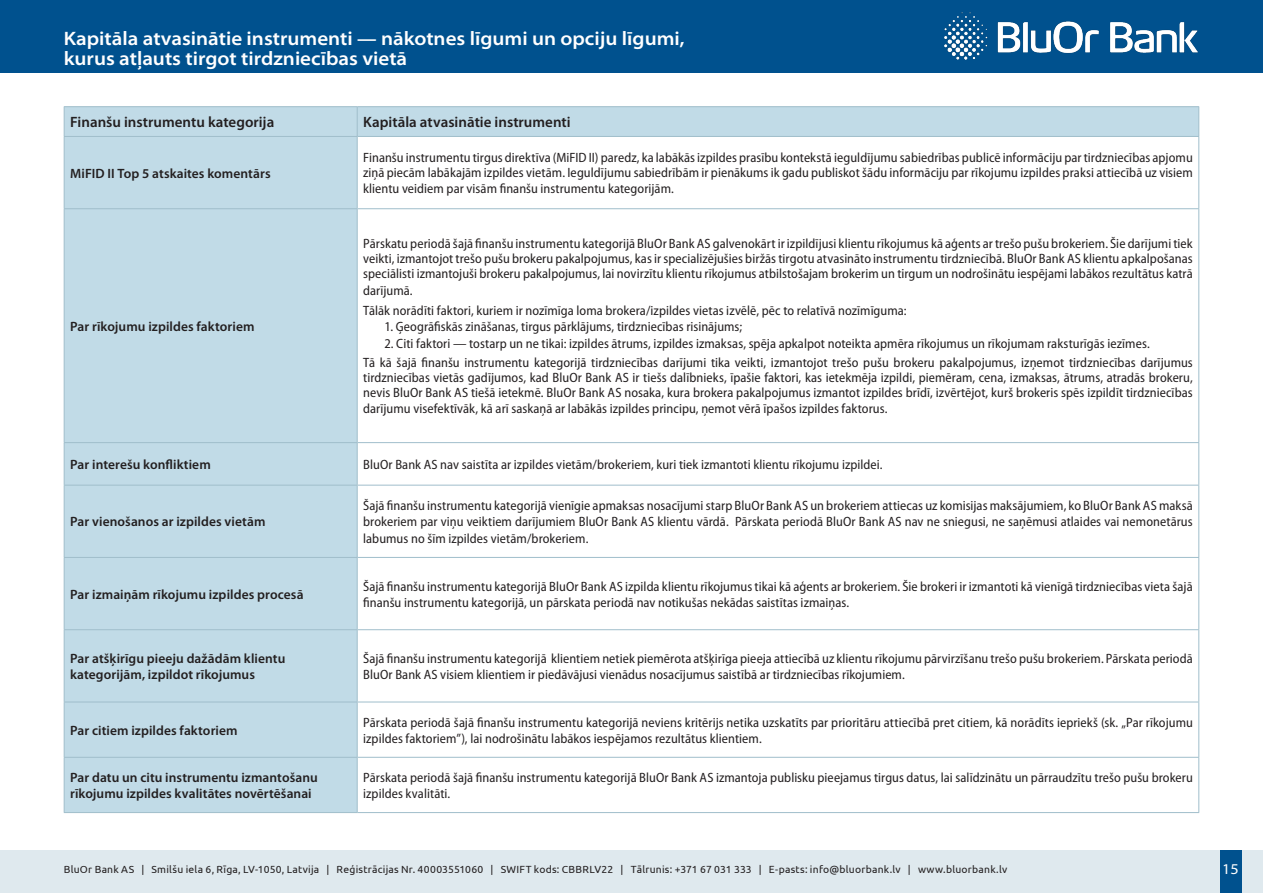
<style>
.page{position:relative;width:1263px;height:893px;background:#fff}
.page>*{position:absolute;margin:0;border:0;box-sizing:border-box;transform-origin:0 0}
.t1{font:600 semi-expanded 19.5px/19.5px "Myriad Pro";color:#fff}
.headeris{font:600 15px "Myriad Pro";color:#231f20}
.t2{font:semi-expanded 15px "Myriad Pro";color:#fff}
.pamattexts{font:semi-condensed 13.5px/15.5px "Myriad Pro";letter-spacing:.005em;color:#231f20;text-align:justify}
.pamattexts-2{font:600 13.5px/16.2px "Myriad Pro";letter-spacing:.005em;color:#231f20}
.t3{font:10.35px "Ubuntu";letter-spacing:.025em;color:#231f20}
</style>
<div class="page">
<div style="left:0;top:850px;width:1263px;height:43px;background:#dfe9ee"></div>
<div style="left:1219px;top:850px;width:22px;height:43px;background:#00518e"></div>
<div style="left:0;top:0;width:1263px;height:72px;background:#00518e"></div>
<img style="left:944px;top:12px;width:254px;height:48px">
<div style="left:65px;top:137px;width:292px;height:675px;background:#c1dbe7"></div>
<hr style="left:64px;top:106px;width:293px;height:1px;background:#a0becb">
<hr style="left:357px;top:106px;width:842px;height:1px;background:#a0becb">
<div style="left:64px;top:107px;width:1135px;height:29px;background:#c1dbe7"></div>
<hr style="left:64px;top:136px;width:293px;height:1px;background:#a0becb">
<hr style="left:64px;top:137px;width:1px;height:71px;background:#a0becb">
<hr style="left:357px;top:136px;width:842px;height:1px;background:#a0becb">
<hr style="left:357px;top:137px;width:1px;height:71px;background:#a0becb">
<hr style="left:1198px;top:137px;width:1px;height:71px;background:#a0becb">
<hr style="left:64px;top:208px;width:293px;height:1px;background:#a0becb">
<hr style="left:64px;top:209px;width:1px;height:233px;background:#a0becb">
<hr style="left:357px;top:208px;width:842px;height:1px;background:#a0becb">
<hr style="left:357px;top:209px;width:1px;height:233px;background:#a0becb">
<hr style="left:1198px;top:209px;width:1px;height:233px;background:#a0becb">
<hr style="left:64px;top:442px;width:293px;height:1px;background:#a0becb">
<hr style="left:64px;top:443px;width:1px;height:42px;background:#a0becb">
<hr style="left:357px;top:442px;width:842px;height:1px;background:#a0becb">
<hr style="left:357px;top:443px;width:1px;height:42px;background:#a0becb">
<hr style="left:1198px;top:443px;width:1px;height:42px;background:#a0becb">
<hr style="left:64px;top:485px;width:293px;height:1px;background:#a0becb">
<hr style="left:64px;top:485px;width:1px;height:72px;background:#a0becb">
<hr style="left:357px;top:485px;width:842px;height:1px;background:#a0becb">
<hr style="left:357px;top:485px;width:1px;height:72px;background:#a0becb">
<hr style="left:1198px;top:485px;width:1px;height:72px;background:#a0becb">
<hr style="left:64px;top:557px;width:293px;height:1px;background:#a0becb">
<hr style="left:64px;top:558px;width:1px;height:71px;background:#a0becb">
<hr style="left:357px;top:557px;width:842px;height:1px;background:#a0becb">
<hr style="left:357px;top:558px;width:1px;height:71px;background:#a0becb">
<hr style="left:1198px;top:558px;width:1px;height:71px;background:#a0becb">
<hr style="left:64px;top:629px;width:293px;height:1px;background:#a0becb">
<hr style="left:64px;top:630px;width:1px;height:72px;background:#a0becb">
<hr style="left:357px;top:629px;width:842px;height:1px;background:#a0becb">
<hr style="left:357px;top:630px;width:1px;height:72px;background:#a0becb">
<hr style="left:1198px;top:630px;width:1px;height:72px;background:#a0becb">
<hr style="left:64px;top:702px;width:293px;height:1px;background:#a0becb">
<hr style="left:64px;top:702px;width:1px;height:55px;background:#a0becb">
<hr style="left:357px;top:702px;width:842px;height:1px;background:#a0becb">
<hr style="left:357px;top:702px;width:1px;height:55px;background:#a0becb">
<hr style="left:1198px;top:702px;width:1px;height:55px;background:#a0becb">
<hr style="left:64px;top:757px;width:293px;height:1px;background:#a0becb">
<hr style="left:64px;top:758px;width:1px;height:54px;background:#a0becb">
<hr style="left:357px;top:757px;width:842px;height:1px;background:#a0becb">
<hr style="left:357px;top:758px;width:1px;height:54px;background:#a0becb">
<hr style="left:1198px;top:758px;width:1px;height:54px;background:#a0becb">
<hr style="left:64px;top:812px;width:293px;height:1px;background:#a0becb">
<hr style="left:357px;top:812px;width:842px;height:1px;background:#a0becb">
<p class="t1" style="left:64px;top:29px;width:622px">Kapitāla atvasinātie instrumenti — nākotnes līgumi un opciju līgumi, kurus atļauts tirgot tirdzniecības vietā</p>
<p class="headeris" style="left:70px;top:114px;width:206px">Finanšu instrumentu kategorija</p>
<p class="headeris" style="left:363px;top:114px;width:209px">Kapitāla atvasinātie instrumenti</p>
<p class="pamattexts-2" style="left:70px;top:165px;width:202px">MiFID II Top 5 atskaites komentārs</p>
<p class="pamattexts" style="left:363px;top:150px;width:831px">Finanšu instrumentu tirgus direktīva (MiFID II) paredz, ka labākās izpildes prasību kontekstā ieguldījumu sabiedrības publicē informāciju par tirdzniecības apjomu ziņā piecām labākajām izpildes vietām. Ieguldījumu sabiedrībām ir pienākums ik gadu publiskot šādu informāciju par rīkojumu izpildes praksi attiecībā uz visiem klientu veidiem par visām finanšu instrumentu kategorijām.</p>
<p class="pamattexts-2" style="left:70px;top:318px;width:186px">Par rīkojumu izpildes faktoriem</p>
<p class="pamattexts" style="left:363px;top:236px;width:831px">Pārskatu periodā šajā finanšu instrumentu kategorijā BluOr Bank AS galvenokārt ir izpildījusi klientu rīkojumus kā aģents ar trešo pušu brokeriem. Šie darījumi tiek veikti, izmantojot trešo pušu brokeru pakalpojumus, kas ir specializējušies biržās tirgotu atvasināto instrumentu tirdzniecībā. BluOr Bank AS klientu apkalpošanas speciālisti izmantojuši brokeru pakalpojumus, lai novirzītu klientu rīkojumus atbilstošajam brokerim un tirgum un nodrošinātu iespējami labākos rezultātus katrā darījumā.</p>
<p class="pamattexts" style="left:363px;top:303px;width:545px">Tālāk norādīti faktori, kuriem ir nozīmīga loma brokera/izpildes vietas izvēlē, pēc to relatīvā nozīmīguma:</p>
<p class="pamattexts" style="left:384px;top:319px;width:359px">1. Ģeogrāfiskās zināšanas, tirgus pārklājums, tirdzniecības risinājums;</p>
<p class="pamattexts" style="left:384px;top:335px;width:767px">2. Citi faktori — tostarp un ne tikai: izpildes ātrums, izpildes izmaksas, spēja apkalpot noteikta apmēra rīkojumus un rīkojumam raksturīgās iezīmes.</p>
<p class="pamattexts" style="left:363px;top:354px;width:831px">Tā kā šajā finanšu instrumentu kategorijā tirdzniecības darījumi tika veikti, izmantojot trešo pušu brokeru pakalpojumus, izņemot tirdzniecības darījumus tirdzniecības vietās gadījumos, kad BluOr Bank AS ir tiešs dalībnieks, īpašie faktori, kas ietekmēja izpildi, piemēram, cena, izmaksas, ātrums, atradās brokeru, nevis BluOr Bank AS tiešā ietekmē. BluOr Bank AS nosaka, kura brokera pakalpojumus izmantot izpildes brīdī, izvērtējot, kurš brokeris spēs izpildīt tirdzniecības darījumu visefektīvāk, kā arī saskaņā ar labākās izpildes principu, ņemot vērā īpašos izpildes faktorus.</p>
<p class="pamattexts-2" style="left:70px;top:456px;width:142px">Par interešu konfliktiem</p>
<p class="pamattexts" style="left:363px;top:456px;width:521px">BluOr Bank AS nav saistīta ar izpildes vietām/brokeriem, kuri tiek izmantoti klientu rīkojumu izpildei.</p>
<p class="pamattexts-2" style="left:70px;top:514px;width:197px">Par vienošanos ar izpildes vietām</p>
<p class="pamattexts" style="left:363px;top:497px;width:831px;line-height:16.2px">Šajā finanšu instrumentu kategorijā vienīgie apmaksas nosacījumi starp BluOr Bank AS un brokeriem attiecas uz komisijas maksājumiem, ko BluOr Bank AS maksā brokeriem par viņu veiktiem darījumiem BluOr Bank AS klientu vārdā. Pārskata periodā BluOr Bank AS nav ne sniegusi, ne saņēmusi atlaides vai nemonetārus labumus no šīm izpildes vietām/brokeriem.</p>
<p class="pamattexts-2" style="left:70px;top:586px;width:235px">Par izmaiņām rīkojumu izpildes procesā</p>
<p class="pamattexts" style="left:363px;top:578px;width:831px;line-height:16.2px">Šajā finanšu instrumentu kategorijā BluOr Bank AS izpilda klientu rīkojumus tikai kā aģents ar brokeriem. Šie brokeri ir izmantoti kā vienīgā tirdzniecības vieta šajā finanšu instrumentu kategorijā, un pārskata periodā nav notikušas nekādas saistītas izmaiņas.</p>
<p class="pamattexts-2" style="left:70px;top:650px;width:217px">Par atšķirīgu pieeju dažādām klientu kategorijām, izpildot rīkojumus</p>
<p class="pamattexts" style="left:363px;top:650px;width:831px;line-height:16.2px">Šajā finanšu instrumentu kategorijā klientiem netiek piemērota atšķirīga pieeja attiecībā uz klientu rīkojumu pārvirzīšanu trešo pušu brokeriem. Pārskata periodā<br>BluOr Bank AS visiem klientiem ir piedāvājusi vienādus nosacījumus saistībā ar tirdzniecības rīkojumiem.</p>
<p class="pamattexts-2" style="left:70px;top:722px;width:169px">Par citiem izpildes faktoriem</p>
<p class="pamattexts" style="left:363px;top:714px;width:831px;line-height:16.2px">Pārskata periodā šajā finanšu instrumentu kategorijā neviens kritērijs netika uzskatīts par prioritāru attiecībā pret citiem, kā norādīts iepriekš (sk. „Par rīkojumu izpildes faktoriem”), lai nodrošinātu labākos iespējamos rezultātus klientiem.</p>
<p class="pamattexts-2" style="left:70px;top:769px;width:249px">Par datu un citu instrumentu izmantošanu rīkojumu izpildes kvalitātes novērtēšanai</p>
<p class="pamattexts" style="left:363px;top:769px;width:831px;line-height:16.2px">Pārskata periodā šajā finanšu instrumentu kategorijā BluOr Bank AS izmantoja publisku pieejamus tirgus datus, lai salīdzinātu un pārraudzītu trešo pušu brokeru izpildes kvalitāti.</p>
<p class="t3" style="left:64px;top:863px;width:945px">BluOr Bank AS | Smilšu iela 6, Rīga, LV-1050, Latvija | Reģistrācijas Nr. 40003551060 | SWIFT kods: CBBRLV22 | Tālrunis: +371 67 031 333 | E-pasts: info@bluorbank.lv | www.bluorbank.lv</p>
<p class="t2" style="left:1222px;top:860px;width:18px">15</p>
</div>
